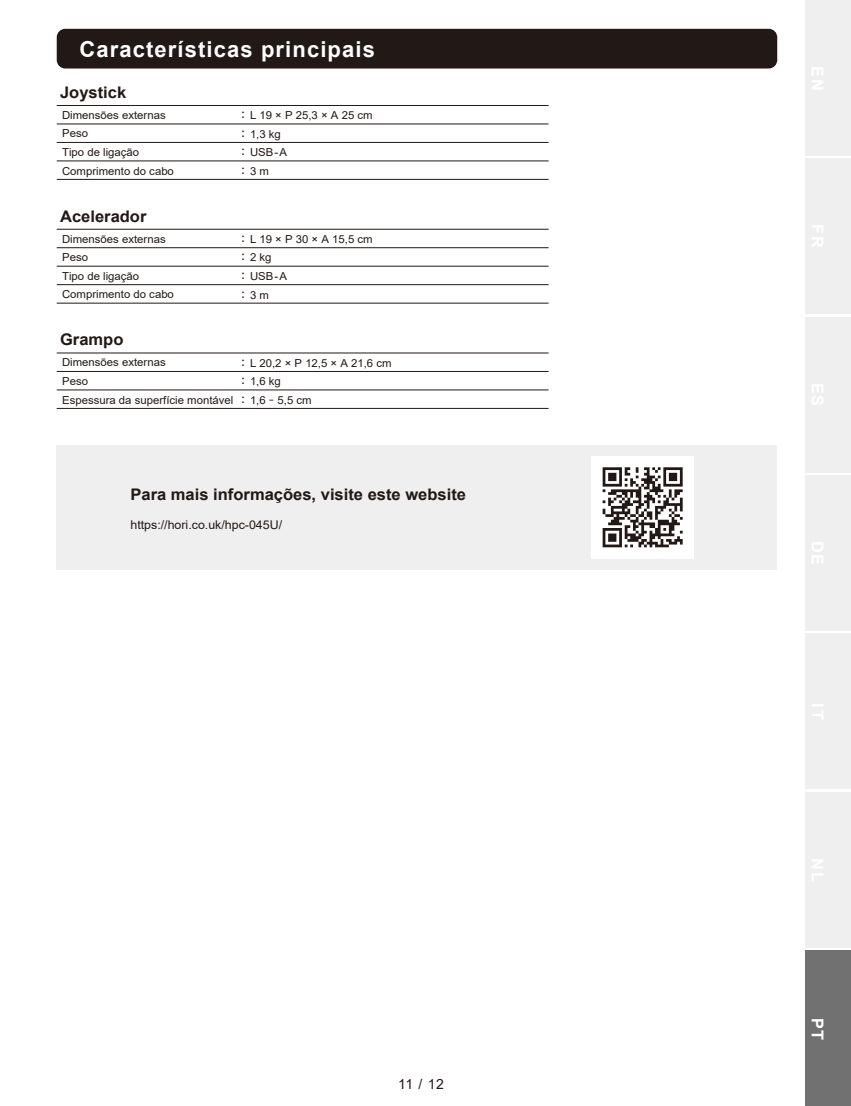
<style>
.page{position:relative;width:851px;height:1106px;background:#fff}
.page>*{position:absolute;margin:0;border:0;box-sizing:border-box;transform-origin:0 0}
.t1{font:700 22px "Arial";letter-spacing:.05em;color:#fff}
.t2{font:700 16.4px "Arial";color:#fff}
.t3{font:700 16px "Arial";color:#221815}
.t4{font:14px "Arial";color:#221815}
.t5{font:12px "Arial";color:#221815}
.t6{font:11px/18.6px "Arial";color:#221815}
.s1{font-family:"TBUD Go Std"}
</style>
<div class="page">
<div style="left:57px;top:29px;width:720px;height:39px;background:#221815;border-radius:9px"></div>
<hr style="left:57px;top:105px;width:491px;height:1px;background:#221815">
<hr style="left:57px;top:124px;width:491px;height:1px;background:#221815">
<hr style="left:57px;top:142px;width:491px;height:1px;background:#221815">
<hr style="left:57px;top:161px;width:491px;height:1px;background:#221815">
<hr style="left:57px;top:179px;width:491px;height:1px;background:#221815">
<hr style="left:57px;top:229px;width:491px;height:1px;background:#221815">
<hr style="left:57px;top:247px;width:491px;height:1px;background:#221815">
<hr style="left:57px;top:266px;width:491px;height:1px;background:#221815">
<hr style="left:57px;top:284px;width:491px;height:1px;background:#221815">
<hr style="left:57px;top:303px;width:491px;height:1px;background:#221815">
<hr style="left:57px;top:352px;width:491px;height:1px;background:#221815">
<hr style="left:57px;top:371px;width:491px;height:1px;background:#221815">
<hr style="left:57px;top:389px;width:491px;height:1px;background:#221815">
<hr style="left:57px;top:408px;width:491px;height:1px;background:#221815">
<div style="left:57px;top:445px;width:720px;height:124px;background:#efefef"></div>
<div style="left:591px;top:456px;width:102px;height:102px;background:#fff"></div>
<svg style="left:602px;top:467px;width:80px;height:80px"></svg>
<div style="left:805px;top:0;width:45px;height:155px;background:#efefef"></div>
<div style="left:805px;top:158px;width:45px;height:155px;background:#efefef"></div>
<div style="left:805px;top:317px;width:45px;height:155px;background:#efefef"></div>
<div style="left:805px;top:475px;width:45px;height:155px;background:#efefef"></div>
<div style="left:805px;top:634px;width:45px;height:155px;background:#efefef"></div>
<div style="left:805px;top:792px;width:45px;height:155px;background:#efefef"></div>
<div style="left:805px;top:950px;width:45px;height:156px;background:#727171"></div>
<h1 class="t1" style="left:79px;top:34px;width:297px">Características principais</h1>
<h3 class="t3" style="left:60px;top:81px;width:68px">Joystick</h3>
<p class="t6" style="left:62px;top:106px;width:113px">Dimensões externas<br>Peso<br>Tipo de ligação<br>Comprimento do cabo</p>
<h3 class="t3" style="left:60px;top:205px;width:88px">Acelerador</h3>
<p class="t6" style="left:62px;top:229px;width:113px">Dimensões externas<br>Peso<br>Tipo de ligação<br>Comprimento do cabo</p>
<h3 class="t3" style="left:60px;top:328px;width:65px">Grampo</h3>
<p class="t6" style="left:237px;top:106px;width:137px"><span class="s1">：</span> L 19 × P 25,3 × A 25 cm<span class="s1">：</span> 1,3 kg<br><span class="s1">：</span> USB-A<br><span class="s1">：</span> 3 m</p>
<p class="t6" style="left:237px;top:230px;width:137px"><span class="s1">：</span> L 19 × P 30 × A 15,5 cm<span class="s1">：</span> 2 kg<br><span class="s1">：</span> USB-A<br><span class="s1">：</span> 3 m</p>
<p class="t6" style="left:62px;top:353px;width:105px">Dimensões externas<br>Peso</p>
<p class="t6" style="left:237px;top:353px;width:156px"><span class="s1">：</span> L 20,2 × P 12,5 × A 21,6 cm</p>
<p class="t6" style="left:237px;top:372px;width:45px"><span class="s1">：</span> 1,6 kg</p>
<p class="t6" style="left:62px;top:390px;width:251px">Espessura da superfície montável <span class="s1">：</span> 1,6 <span class="s1">-</span> 5,5 cm</p>
<h3 class="t3" style="left:130px;top:483px;width:337px">Para mais informações, visite este website</h3>
<p class="t5" style="left:130px;top:516px;width:153px">https://hori.co.uk/hpc-045U/</p>
<p class="t4" style="left:398px;top:1074px;width:47px">11 / 12</p>
<h2 class="t2" style="left:829px;top:1017px;width:24px;rotate:90deg">PT</h2>
</div>
